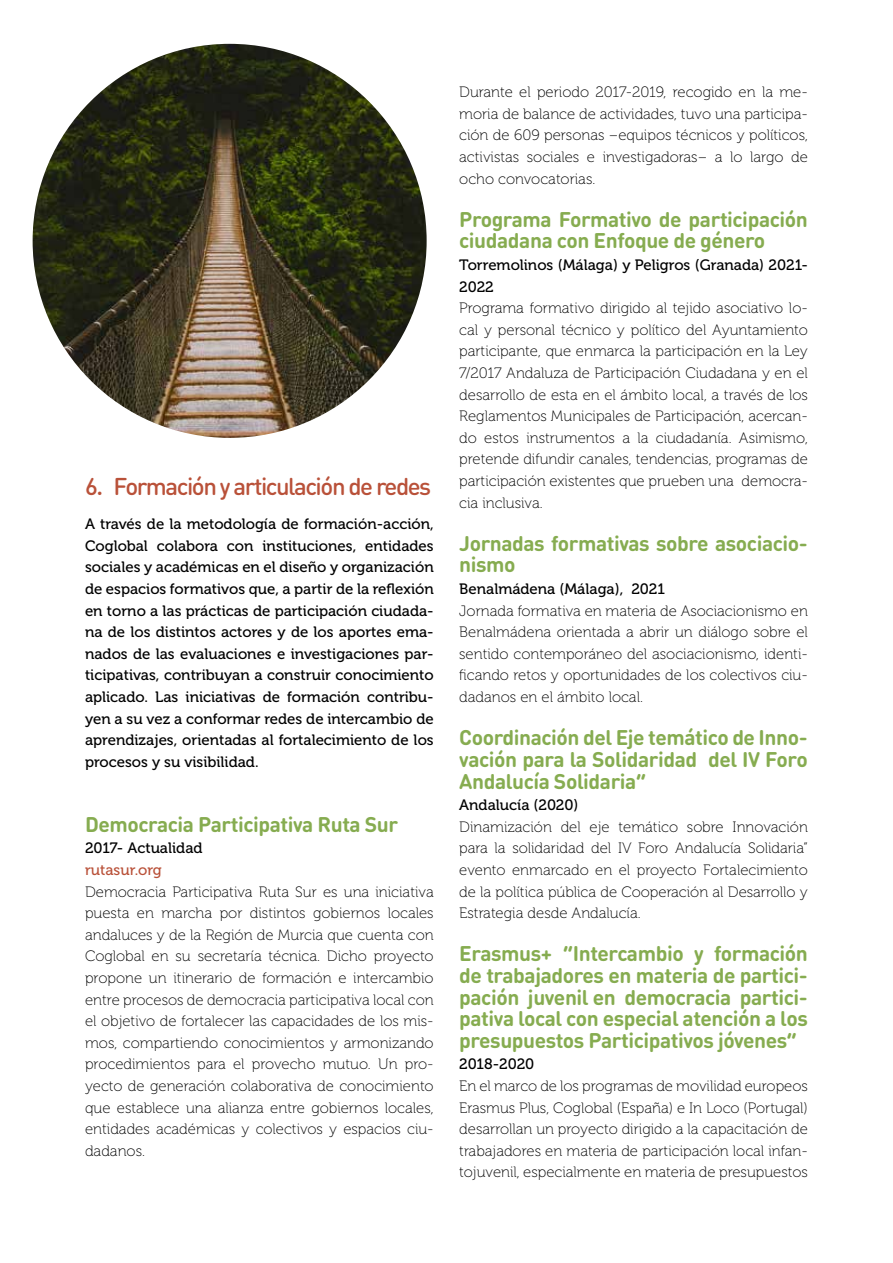
<style>
.page{position:relative;width:893px;height:1263px;background:#fff}
.page>*{position:absolute;margin:0;border:0;box-sizing:border-box;transform-origin:0 0}
.t1{font:500 24px "DIN Round Pro";letter-spacing:-.06em;color:#b95139}
.t2{font:700 21px/21.6px "DIN Round Pro";letter-spacing:-.02em;color:#86ac50}
.t3{font:15px/21.6px "Museo 100";color:#000;text-align:justify}
.t4{font:15px/21.6px "Museo 500";color:#000;text-align:justify}
.t5{font:15px "Museo 500";color:#b95139}
</style>
<div class="page">
<img style="left:33px;top:44px;width:394px;height:394px;border-radius:197px">
<h1 class="t1" style="left:85px;top:470px;width:348px">6. Formación y articulación de redes</h1>
<p class="t4" style="left:85px;top:513px;width:350px">A través de la metodología de formación-acción, Coglobal colabora con instituciones, entidades sociales y académicas en el diseño y organización de espacios formativos que, a partir de la reflexión en torno a las prácticas de participación ciudada&shy;na de los distintos actores y de los aportes ema&shy;nados de las evaluaciones e investigaciones par&shy;ticipativas, contribuyan a construir conocimiento aplicado. Las iniciativas de formación contribu&shy;yen a su vez a conformar redes de intercambio de aprendizajes, orientadas al fortalecimiento de los procesos y su visibilidad.</p>
<h2 class="t2" style="left:85px;top:812px;width:314px">Democracia Participativa Ruta Sur</h2>
<p class="t4" style="left:85px;top:837px;width:119px">2017- Actualidad</p>
<p class="t5" style="left:85px;top:861px;width:78px">rutasur.org</p>
<p class="t3" style="left:85px;top:881px;width:350px">Democracia Participativa Ruta Sur es una iniciativa puesta en marcha por distintos gobiernos locales andaluces y de la Región de Murcia que cuenta con Coglobal en su secretaría técnica. Dicho proyecto propone un itinerario de formación e intercambio entre procesos de democracia participativa local con el objetivo de fortalecer las capacidades de los mis&shy;mos, compartiendo conocimientos y armonizando procedimientos para el provecho mutuo. Un pro&shy;yecto de generación colaborativa de conocimiento que establece una alianza entre gobiernos locales, entidades académicas y colectivos y espacios ciu&shy;dadanos.</p>
<p class="t3" style="left:459px;top:82px;width:350px">Durante el periodo 2017-2019, recogido en la me&shy;moria de balance de actividades, tuvo una participa&shy;ción de 609 personas –equipos técnicos y políticos, activistas sociales e investigadoras– a lo largo de ocho convocatorias.</p>
<h2 class="t2" style="left:459px;top:208px;width:350px">Programa Formativo de participación ciudadana con Enfoque de género</h2>
<p class="t4" style="left:459px;top:254px;width:350px">Torremolinos (Málaga) y Peligros (Granada) 2021-<br>2022</p>
<p class="t3" style="left:459px;top:298px;width:350px">Programa formativo dirigido al tejido asociativo lo&shy;cal y personal técnico y político del Ayuntamiento participante, que enmarca la participación en la Ley 7/2017 Andaluza de Participación Ciudadana y en el desarrollo de esta en el ámbito local, a través de los Reglamentos Municipales de Participación, acercan&shy;do estos instrumentos a la ciudadanía. Asimismo, pretende difundir canales, tendencias, programas de participación existentes que prueben una democra&shy;cia inclusiva.</p>
<h2 class="t2" style="left:459px;top:532px;width:350px">Jornadas formativas sobre asociacio&shy;nismo</h2>
<p class="t4" style="left:459px;top:578px;width:207px">Benalmádena (Málaga), 2021</p>
<p class="t3" style="left:459px;top:600px;width:350px">Jornada formativa en materia de Asociacionismo en Benalmádena orientada a abrir un diálogo sobre el sentido contemporáneo del asociacionismo, identi&shy;ficando retos y oportunidades de los colectivos ciu&shy;dadanos en el ámbito local.</p>
<h2 class="t2" style="left:459px;top:726px;width:350px;text-align:justify">Coordinación del Eje temático de Inno&shy;vación para la Solidaridad del IV Foro Andalucía Solidaria”</h2>
<p class="t4" style="left:459px;top:794px;width:121px">Andalucía (2020)</p>
<p class="t3" style="left:459px;top:816px;width:350px">Dinamización del eje temático sobre Innovación para la solidaridad del IV Foro Andalucía Solidaria” evento enmarcado en el proyecto Fortalecimiento de la política pública de Cooperación al Desarrollo y Estrategia desde Andalucía.</p>
<h2 class="t2" style="left:459px;top:942px;width:350px;text-align:justify">Erasmus+ “Intercambio y formación de trabajadores en materia de partici&shy;pación juvenil en democracia partici&shy;pativa local con especial atención a los presupuestos Participativos jóvenes”</h2>
<p class="t4" style="left:459px;top:1053px;width:77px">2018-2020</p>
<p class="t3" style="left:459px;top:1075px;width:350px">En el marco de los programas de movilidad europeos Erasmus Plus, Coglobal (España) e In Loco (Portugal) desarrollan un proyecto dirigido a la capacitación de trabajadores en materia de participación local infan&shy;tojuvenil, especialmente en materia de presupuestos</p>
</div>
